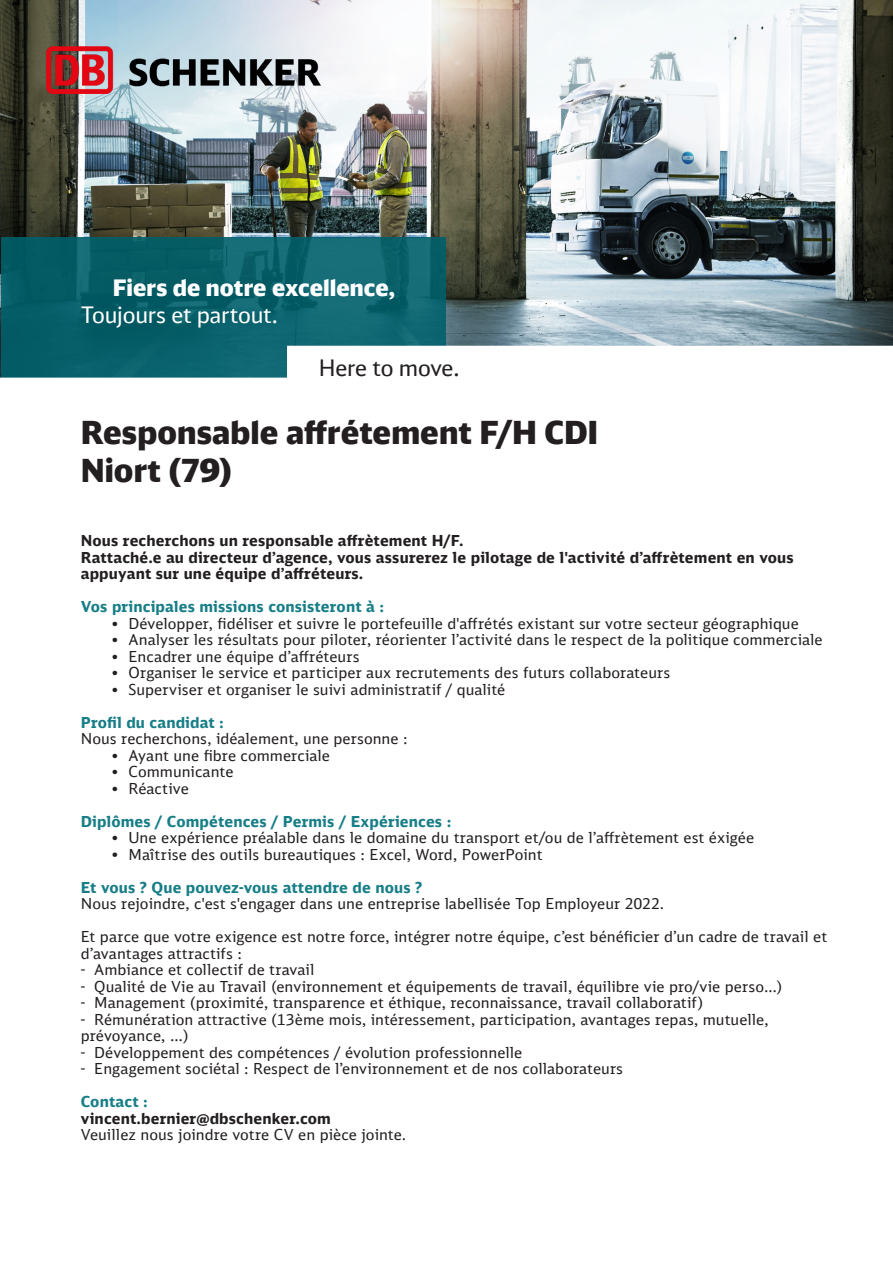
<style>
.page{position:relative;width:893px;height:1263px;background:#fff}
.page>*{position:absolute;margin:0;border:0;box-sizing:border-box;transform-origin:0 0}
.subheadline_large{font:900 31.5px "DB Head";color:#231f20}
.headline_white{font:900 22.5px/27px "DB Head";letter-spacing:.005em;color:#fff}
.subheadline_small{font:22.5px "DB Head";letter-spacing:-.005em;color:#231f20}
.copy{font:15px/16.5px "DB Sans";letter-spacing:.005em;color:#231f20}
.copy-2{font:700 15px/16.5px "DB Sans";letter-spacing:.01em;color:#231f20}
.copy-3{font:700 15px "DB Sans";letter-spacing:.01em;color:#177e87}
.s1{font-weight:400}
.s2{font-weight:700}
</style>
<div class="page">
<img style="left:0;top:0;width:893px;height:346px">
<svg style="left:1px;top:237px;width:445px;height:109px;background:#0a616b"></svg>
<svg style="left:0;top:346px;width:287px;height:32px;background:#0c636e"></svg>
<img style="left:47px;top:47px;width:274px;height:46px">
<p class="headline_white" style="left:81px;top:273px;width:316px;text-indent:32px">Fiers de notre excellence,<br><span class="s1">Toujours et partout.</span></p>
<p class="subheadline_small" style="left:319px;top:354px;width:142px">Here to move.</p>
<p class="subheadline_large" style="left:81px;top:412px;width:519px">Responsable affrétement F/H CDI</p>
<p class="subheadline_large" style="left:81px;top:450px;width:153px">Niort (79)</p>
<p class="copy-2" style="left:81px;top:532px;width:384px">Nous recherchons un responsable affrètement H/F.</p>
<p class="copy-2" style="left:81px;top:549px;width:714px">Rattaché.e au directeur d’agence, vous assurerez le pilotage de l'activité d’affrètement en vous appuyant sur une équipe d’affréteurs.</p>
<p class="copy-3" style="left:81px;top:597px;width:305px">Vos principales missions consisteront à :</p>
<p class="copy" style="left:111px;top:615px;width:690px"><span class="s2">•</span> Développer, fidéliser et suivre le portefeuille d'affrétés existant sur votre secteur géographique</p>
<p class="copy" style="left:111px;top:631px;width:714px"><span class="s2">•</span> Analyser les résultats pour piloter, réorienter l’activité dans le respect de la politique commerciale</p>
<p class="copy" style="left:111px;top:648px;width:250px"><span class="s2">•</span> Encadrer une équipe d’affréteurs</p>
<p class="copy" style="left:111px;top:664px;width:561px"><span class="s2">•</span> Organiser le service et participer aux recrutements des futurs collaborateurs</p>
<p class="copy" style="left:111px;top:681px;width:396px"><span class="s2">•</span> Superviser et organiser le suivi administratif / qualité</p>
<p class="copy-3" style="left:81px;top:713px;width:144px">Profil du candidat :</p>
<p class="copy" style="left:81px;top:730px;width:328px">Nous recherchons, idéalement, une personne :</p>
<p class="copy" style="left:111px;top:747px;width:221px"><span class="s2">•</span> Ayant une fibre commerciale</p>
<p class="copy" style="left:111px;top:763px;width:125px"><span class="s2">•</span> Communicante</p>
<p class="copy" style="left:111px;top:780px;width:80px"><span class="s2">•</span> Réactive</p>
<p class="copy-3" style="left:81px;top:812px;width:372px">Diplômes / Compétences / Permis / Expériences :</p>
<p class="copy" style="left:111px;top:829px;width:645px"><span class="s2">•</span> Une expérience préalable dans le domaine du transport et/ou de l’affrètement est éxigée</p>
<p class="copy" style="left:111px;top:846px;width:433px">• Maîtrise des outils bureautiques : Excel, Word, PowerPoint</p>
<p class="copy-3" style="left:81px;top:878px;width:343px">Et vous ? Que pouvez-vous attendre de nous ?</p>
<p class="copy" style="left:81px;top:895px;width:585px">Nous rejoindre, c'est s'engager dans une entreprise labellisée Top Employeur 2022.</p>
<p class="copy" style="left:81px;top:928px;width:748px">Et parce que votre exigence est notre force, intégrer notre équipe, c’est bénéficier d’un cadre de travail et d’avantages attractifs :</p>
<p class="copy" style="left:81px;top:961px;width:235px">- Ambiance et collectif de travail</p>
<p class="copy" style="left:81px;top:978px;width:703px">- Qualité de Vie au Travail (environnement et équipements de travail, équilibre vie pro/vie perso…)</p>
<p class="copy" style="left:81px;top:994px;width:624px">- Management (proximité, transparence et éthique, reconnaissance, travail collaboratif)</p>
<p class="copy" style="left:81px;top:1011px;width:689px">- Rémunération attractive (13ème mois, intéressement, participation, avantages repas, mutuelle, prévoyance, …)</p>
<p class="copy" style="left:81px;top:1044px;width:443px">- Développement des compétences / évolution professionnelle</p>
<p class="copy" style="left:81px;top:1060px;width:544px">- Engagement sociétal : Respect de l’environnement et de nos collaborateurs</p>
<p class="copy-3" style="left:81px;top:1092px;width:68px">Contact :</p>
<p class="copy-2" style="left:81px;top:1110px;width:252px">vincent.bernier@dbschenker.com</p>
<p class="copy" style="left:81px;top:1126px;width:327px">Veuillez nous joindre votre CV en pièce jointe.</p>
</div>
